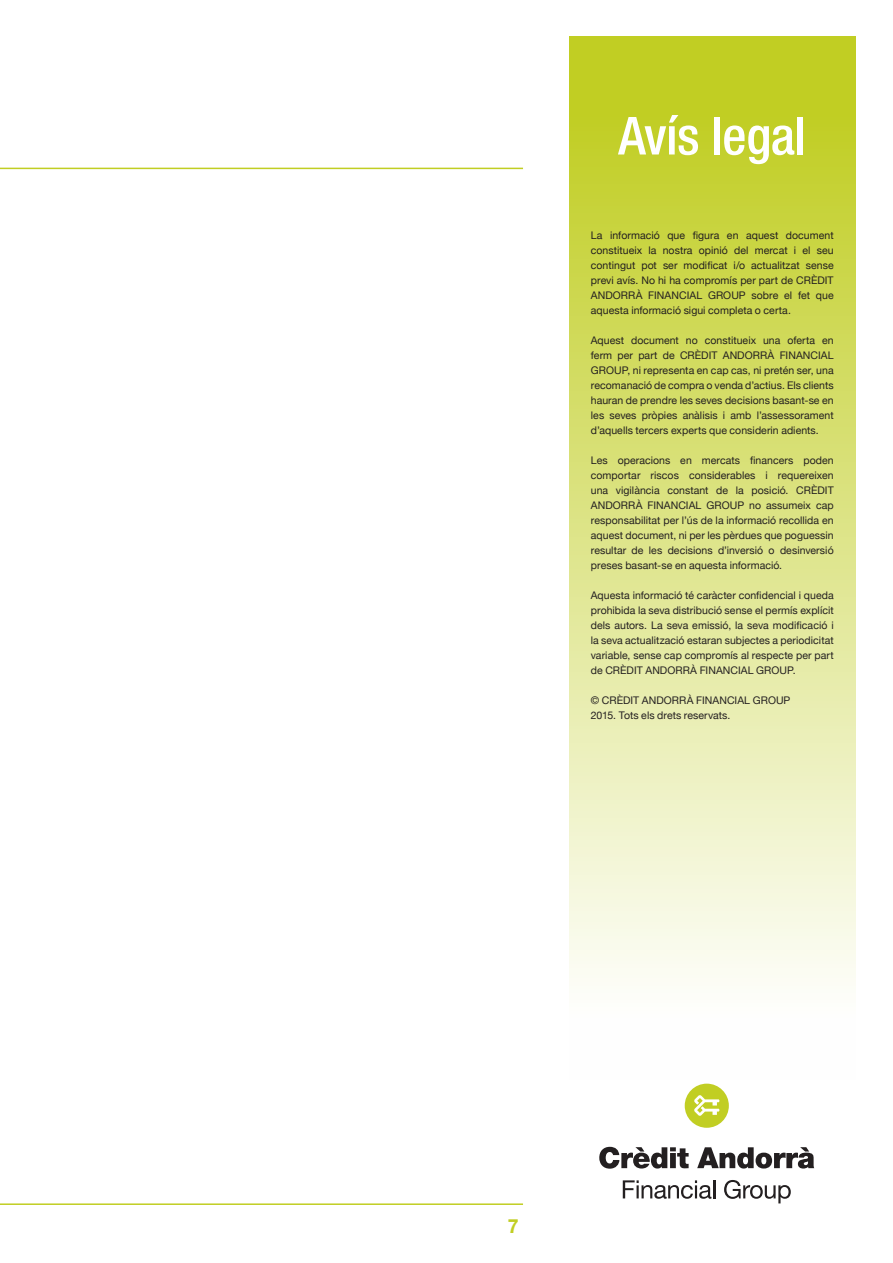
<style>
.page{position:relative;width:893px;height:1263px;background:#fff}
.page>*{position:absolute;margin:0;border:0;box-sizing:border-box;transform-origin:0 0}
.Texto_normal{font:500 condensed 52.5px "Helvetica Neue";letter-spacing:-.01em;color:#fff}
.Texto_normal-2{font:700 19.5px "Helvetica Neue LT Std";color:#c1ce23}
._2col{font:10.5px/15px "Helvetica Neue";letter-spacing:.005em;color:#231f20;text-align:justify}
</style>
<div class="page">
<div style="left:569px;top:36px;width:286px;height:1048px;background:linear-gradient(to bottom,#bdca14,#fff)"></div>
<hr style="left:0;top:1203px;width:523px;height:2px;background:#c1ce23">
<hr style="left:0;top:168px;width:523px;height:1px;background:#c1ce23">
<div style="left:685px;top:1084px;width:44px;height:44px;background:#c1ce23;border-radius:50%"></div>
<svg style="left:694px;top:1095px;width:25px;height:21px"></svg>
<svg style="left:599px;top:1147px;width:90px;height:22px"></svg>
<svg style="left:697px;top:1147px;width:117px;height:21px"></svg>
<svg style="left:623px;top:1180px;width:92px;height:19px"></svg>
<svg style="left:724px;top:1180px;width:67px;height:23px"></svg>
<p class="Texto_normal" style="left:618px;top:105px;width:189px">Avís legal</p>
<p class="_2col" style="left:591px;top:228px;width:244px">La informació que figura en aquest document constitueix la nostra opinió del mercat i el seu contingut pot ser modificat i/o actualitzat sense previ avís. No hi ha compromís per part de CRÈDIT ANDORRÀ FINANCIAL GROUP sobre el fet que aquesta informació sigui completa o certa.</p>
<p class="_2col" style="left:591px;top:333px;width:244px">Aquest document no constitueix una oferta en ferm per part de CRÈDIT ANDORRÀ FINANCIAL GROUP, ni representa en cap cas, ni pretén ser, una recomanació de compra o venda d’actius. Els clients hauran de prendre les seves decisions basant-se en les seves pròpies anàlisis i amb l’assessorament d’aquells tercers experts que considerin adients.</p>
<p class="_2col" style="left:591px;top:453px;width:244px">Les operacions en mercats financers poden comportar riscos considerables i requereixen una vigilància constant de la posició. CRÈDIT ANDORRÀ FINANCIAL GROUP no assumeix cap responsabilitat per l’ús de la informació recollida en aquest document, ni per les pèrdues que poguessin resultar de les decisions d’inversió o desinversió preses basant-se en aquesta informació.</p>
<p class="_2col" style="left:591px;top:588px;width:244px">Aquesta informació té caràcter confidencial i queda prohibida la seva distribució sense el permís explícit dels autors. La seva emissió, la seva modificació i la seva actualització estaran subjectes a periodicitat variable, sense cap compromís al respecte per part de CRÈDIT ANDORRÀ FINANCIAL GROUP.</p>
<p class="_2col" style="left:591px;top:693px;width:201px">© CRÈDIT ANDORRÀ FINANCIAL GROUP</p>
<p class="_2col" style="left:591px;top:708px;width:141px">2015. Tots els drets reservats.</p>
<p class="Texto_normal-2" style="left:508px;top:1214px;width:12px">7</p>
</div>
